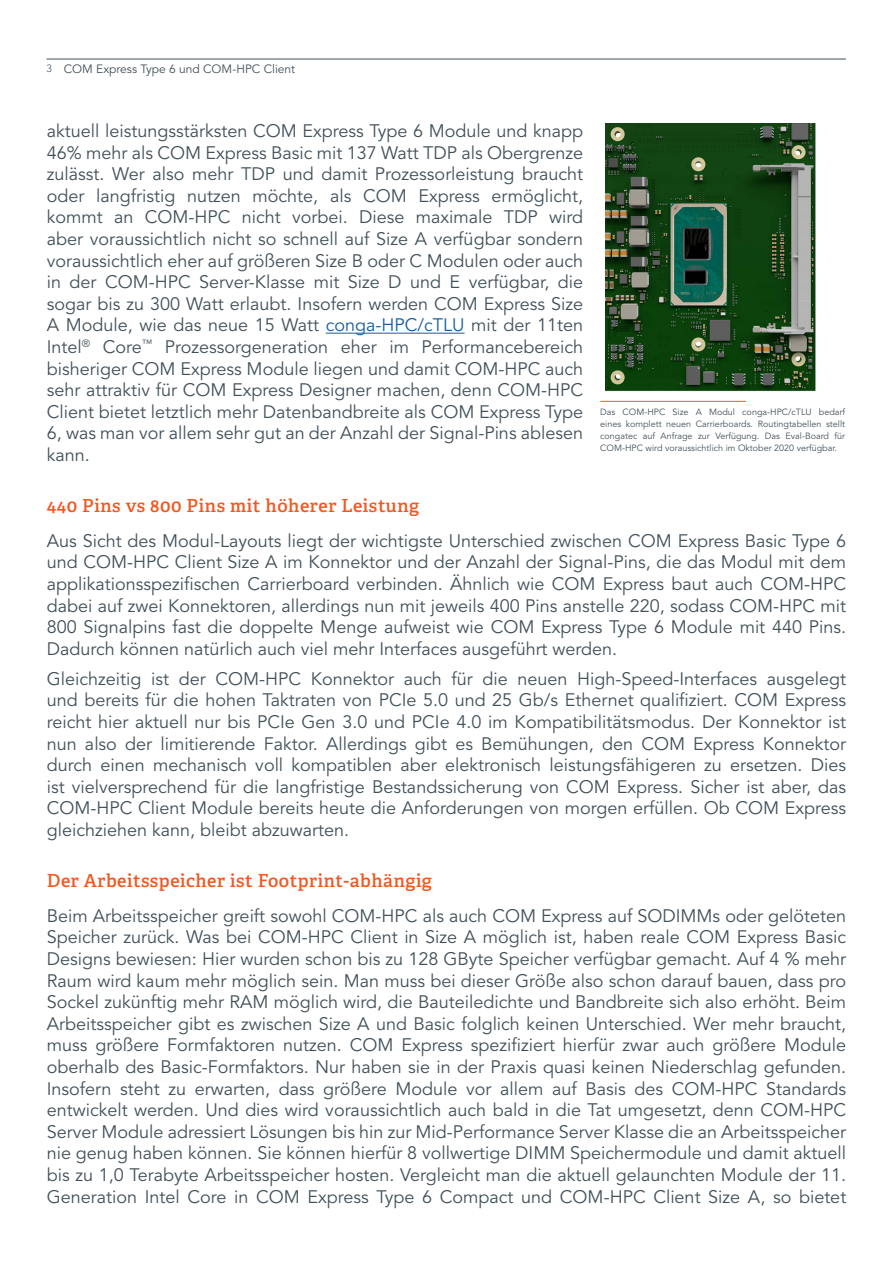
<style>
.page{position:relative;width:893px;height:1263px;background:#fff}
.page>*{position:absolute;margin:0;border:0;box-sizing:border-box;transform-origin:0 0}
.Fliesstext_eng{font:18px/21.6px "Avenir LT Std";color:#425159;text-align:justify}
.SubHead{font:600 18px "Adelle";letter-spacing:.03em;color:#f15921}
.t1{font:12px "Avenir LT Std";color:#425159}
.Bildunterschrift_eng{font:9px/12px "Avenir LT Std";color:#425159;text-align:justify}
.s1{font-weight:300;font-size:10.5px}
.s2{color:#175d9e}
</style>
<div class="page">
<hr style="left:47px;top:59px;width:799px;height:1px;background:#425159">
<hr style="left:326px;top:333px;width:139px;height:1px;background:#175d9e">
<img style="left:605px;top:123px;width:211px;height:269px">
<hr style="left:600px;top:401px;width:146px;height:1px;background:#f15921">
<p class="t1" style="left:47px;top:62px;width:250px"><span class="s1">3</span> COM Express Type 6 und COM-HPC Client</p>
<p class="Fliesstext_eng" style="left:47px;top:120px;width:538px">aktuell leistungsstärksten COM Express Type 6 Module und knapp 46% mehr als COM Express Basic mit 137 Watt TDP als Obergrenze zulässt. Wer also mehr TDP und damit Prozessorleistung braucht oder langfristig nutzen möchte, als COM Express ermöglicht, kommt an COM-HPC nicht vorbei. Diese maximale TDP wird aber voraussichtlich nicht so schnell auf Size A verfügbar sondern voraussichtlich eher auf größeren Size B oder C Modulen oder auch in der COM-HPC Server-Klasse mit Size D und E verfügbar, die sogar bis zu 300 Watt erlaubt. Insofern werden COM Express Size A Module, wie das neue 15 Watt <span class="s2">conga-HPC/cTLU</span> mit der 11ten Intel<sup>®</sup> Core<sup>™</sup> Prozessorgeneration eher im Performancebereich bisheriger COM Express Module liegen und damit COM-HPC auch sehr attraktiv für COM Express Designer machen, denn COM-HPC Client bietet letztlich mehr Datenbandbreite als COM Express Type 6, was man vor allem sehr gut an der Anzahl der Signal-Pins ablesen kann.</p>
<p class="SubHead" style="left:47px;top:495px;width:374px">440 Pins vs 800 Pins mit höherer Leistung</p>
<p class="Fliesstext_eng" style="left:47px;top:530px;width:801px">Aus Sicht des Modul-Layouts liegt der wichtigste Unterschied zwischen COM Express Basic Type 6 und COM-HPC Client Size A im Konnektor und der Anzahl der Signal-Pins, die das Modul mit dem applikationsspezifischen Carrierboard verbinden. Ähnlich wie COM Express baut auch COM-HPC dabei auf zwei Konnektoren, allerdings nun mit jeweils 400 Pins anstelle 220, sodass COM-HPC mit 800 Signalpins fast die doppelte Menge aufweist wie COM Express Type 6 Module mit 440 Pins.<br>Dadurch können natürlich auch viel mehr Interfaces ausgeführt werden.</p>
<p class="Fliesstext_eng" style="left:47px;top:668px;width:801px">Gleichzeitig ist der COM-HPC Konnektor auch für die neuen High-Speed-Interfaces ausgelegt und bereits für die hohen Taktraten von PCIe 5.0 und 25 Gb/s Ethernet qualifiziert. COM Express reicht hier aktuell nur bis PCIe Gen 3.0 und PCIe 4.0 im Kompatibilitätsmodus. Der Konnektor ist nun also der limitierende Faktor. Allerdings gibt es Bemühungen, den COM Express Konnektor durch einen mechanisch voll kompatiblen aber elektronisch leistungsfähigeren zu ersetzen. Dies ist vielversprechend für die langfristige Bestandssicherung von COM Express. Sicher ist aber, das COM-HPC Client Module bereits heute die Anforderungen von morgen erfüllen. Ob COM Express gleichziehen kann, bleibt abzuwarten.</p>
<p class="SubHead" style="left:47px;top:870px;width:387px">Der Arbeitsspeicher ist Footprint-abhängig</p>
<p class="Fliesstext_eng" style="left:47px;top:905px;width:801px">Beim Arbeitsspeicher greift sowohl COM-HPC als auch COM Express auf SODIMMs oder gelöteten Speicher zurück. Was bei COM-HPC Client in Size A möglich ist, haben reale COM Express Basic Designs bewiesen: Hier wurden schon bis zu 128 GByte Speicher verfügbar gemacht. Auf 4 % mehr Raum wird kaum mehr möglich sein. Man muss bei dieser Größe also schon darauf bauen, dass pro Sockel zukünftig mehr RAM möglich wird, die Bauteiledichte und Bandbreite sich also erhöht. Beim Arbeitsspeicher gibt es zwischen Size A und Basic folglich keinen Unterschied. Wer mehr braucht, muss größere Formfaktoren nutzen. COM Express spezifiziert hierfür zwar auch größere Module oberhalb des Basic-Formfaktors. Nur haben sie in der Praxis quasi keinen Niederschlag gefunden.<br>Insofern steht zu erwarten, dass größere Module vor allem auf Basis des COM-HPC Standards entwickelt werden. Und dies wird voraussichtlich auch bald in die Tat umgesetzt, denn COM-HPC Server Module adressiert Lösungen bis hin zur Mid-Performance Server Klasse die an Arbeitsspeicher nie genug haben können. Sie können hierfür 8 vollwertige DIMM Speichermodule und damit aktuell bis zu 1,0 Terabyte Arbeitsspeicher hosten. Vergleicht man die aktuell gelaunchten Module der 11.<br>Generation Intel Core in COM Express Type 6 Compact und COM-HPC Client Size A, so bietet</p>
<p class="Bildunterschrift_eng" style="left:600px;top:406px;width:246px">Das COM-HPC Size A Modul conga-HPC/cTLU bedarf eines komplett neuen Carrierboards. Routingtabellen stellt congatec auf Anfrage zur Verfügung. Das Eval-Board für COM-HPC wird voraussichtlich im Oktober 2020 verfügbar.</p>
</div>
